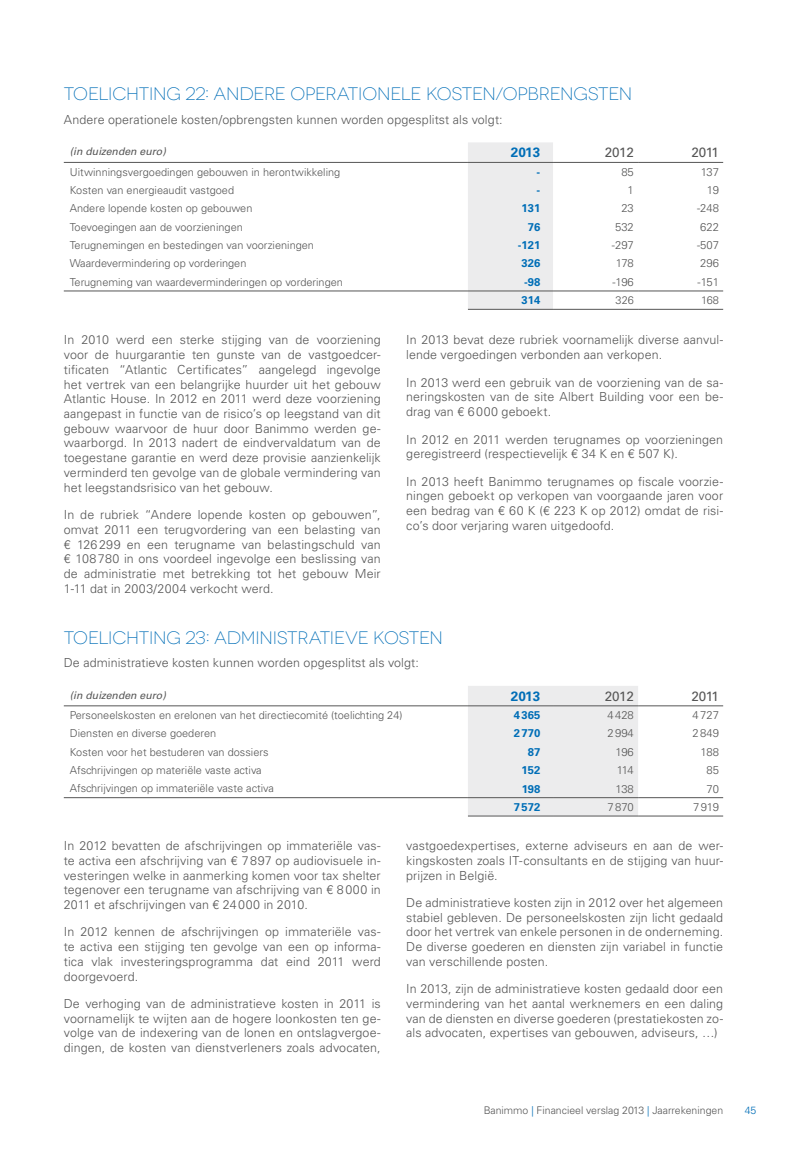
<style>
.page{position:relative;width:787px;height:1149px;background:#fff}
.page>*{position:absolute;margin:0;border:0;box-sizing:border-box;transform-origin:0 0}
.t1{font:300 18px "Novecentowide";letter-spacing:-.015em;color:#006eb7}
.t2{font:13.5px "Univers LT Std";letter-spacing:-.035em;color:#565656}
.t3{font:700 13.5px "Univers LT Std";color:#006eb7}
.t4{font:300 12.45px/14.7px "Univers LT Std";letter-spacing:.005em;color:#565656;text-align:justify}
.t5{font:300 11.25px "Univers LT Std";color:#565656}
.t6{font:700 11.25px "Univers LT Std";color:#006eb7}
.t7{font:300 10.95px "Univers LT Std";color:#565656}
.t8{font:300 10.5px "Univers LT Std";color:#565656}
.t9{font:italic 10.5px "Univers LT Std";color:#565656}
.t10{font:300 10.5px "Univers LT Std";color:#006eb7}
.s1{color:#006eb7}
</style>
<div class="page">
<div style="left:468px;top:142px;width:85px;height:167px;background:#ececed"></div>
<hr style="left:64px;top:162px;width:404px;height:1px;background:#565656">
<hr style="left:468px;top:162px;width:85px;height:1px;background:#565656">
<hr style="left:553px;top:162px;width:85px;height:1px;background:#565656">
<hr style="left:638px;top:162px;width:85px;height:1px;background:#565656">
<hr style="left:64px;top:290px;width:404px;height:1px;background:#565656">
<hr style="left:468px;top:290px;width:85px;height:1px;background:#565656">
<hr style="left:553px;top:290px;width:85px;height:1px;background:#565656">
<hr style="left:638px;top:290px;width:85px;height:1px;background:#565656">
<hr style="left:468px;top:309px;width:85px;height:1px;background:#565656">
<hr style="left:553px;top:309px;width:85px;height:1px;background:#565656">
<hr style="left:638px;top:309px;width:85px;height:1px;background:#565656">
<div style="left:468px;top:686px;width:170px;height:129px;background:#ececed"></div>
<hr style="left:468px;top:797px;width:85px;height:1px;background:#565656">
<hr style="left:553px;top:797px;width:85px;height:1px;background:#565656">
<hr style="left:638px;top:797px;width:85px;height:1px;background:#565656">
<hr style="left:468px;top:815px;width:85px;height:1px;background:#565656">
<hr style="left:553px;top:815px;width:85px;height:1px;background:#565656">
<hr style="left:638px;top:815px;width:85px;height:1px;background:#565656">
<hr style="left:64px;top:797px;width:404px;height:1px;background:#565656">
<hr style="left:64px;top:705px;width:404px;height:1px;background:#565656">
<hr style="left:468px;top:705px;width:85px;height:1px;background:#565656">
<hr style="left:553px;top:705px;width:85px;height:1px;background:#565656">
<hr style="left:638px;top:705px;width:85px;height:1px;background:#565656">
<h1 class="t1" style="left:64px;top:84px;width:570px">TOELICHTING 22: ANDERE OPERATIONELE KOSTEN/OPBRENGSTEN</h1>
<p class="t4" style="left:64px;top:112px;width:440px">Andere operationele kosten/opbrengsten kunnen worden opgesplitst als volgt:</p>
<p class="t9" style="left:70px;top:145px;width:98px">(in duizenden euro)</p>
<p class="t3" style="left:511px;top:145px;width:31px">2013</p>
<p class="t2" style="left:604px;top:144px;width:31px">2012</p>
<p class="t2" style="left:691px;top:144px;width:29px">2011</p>
<p class="t7" style="left:70px;top:165px;width:272px">Uitwinningsvergoedingen gebouwen in herontwikkeling</p>
<p class="t6" style="left:536px;top:165px;width:5px">-</p>
<p class="t5" style="left:621px;top:165px;width:14px">85</p>
<p class="t5" style="left:700px;top:165px;width:20px">137</p>
<p class="t7" style="left:70px;top:183px;width:166px">Kosten van energieaudit vastgoed</p>
<p class="t6" style="left:536px;top:183px;width:5px">-</p>
<p class="t5" style="left:627px;top:183px;width:8px">1</p>
<p class="t5" style="left:707px;top:183px;width:13px">19</p>
<p class="t7" style="left:70px;top:202px;width:184px">Andere lopende kosten op gebouwen</p>
<p class="t6" style="left:521px;top:202px;width:20px">131</p>
<p class="t5" style="left:621px;top:201px;width:14px">23</p>
<p class="t5" style="left:697px;top:201px;width:23px">-248</p>
<p class="t7" style="left:70px;top:220px;width:174px">Toevoegingen aan de voorzieningen</p>
<p class="t6" style="left:528px;top:220px;width:14px">76</p>
<p class="t5" style="left:615px;top:220px;width:20px">532</p>
<p class="t5" style="left:700px;top:220px;width:20px">622</p>
<p class="t7" style="left:70px;top:238px;width:246px">Terugnemingen en bestedingen van voorzieningen</p>
<p class="t6" style="left:517px;top:238px;width:24px">-121</p>
<p class="t5" style="left:612px;top:238px;width:23px">-297</p>
<p class="t5" style="left:697px;top:238px;width:23px">-507</p>
<p class="t7" style="left:70px;top:257px;width:178px">Waardevermindering op vorderingen</p>
<p class="t6" style="left:521px;top:257px;width:20px">326</p>
<p class="t5" style="left:616px;top:257px;width:19px">178</p>
<p class="t5" style="left:700px;top:257px;width:20px">296</p>
<p class="t7" style="left:70px;top:275px;width:275px">Terugneming van waardeverminderingen op vorderingen</p>
<p class="t6" style="left:524px;top:275px;width:18px">-98</p>
<p class="t5" style="left:612px;top:275px;width:23px">-196</p>
<p class="t5" style="left:697px;top:275px;width:23px">-151</p>
<p class="t6" style="left:521px;top:293px;width:20px">314</p>
<p class="t7" style="left:615px;top:293px;width:20px">326</p>
<p class="t7" style="left:701px;top:293px;width:19px">168</p>
<p class="t4" style="left:64px;top:332px;width:318px">In 2010 werd een sterke stijging van de voorziening voor de huurgarantie ten gunste van de vastgoedcer&shy;tificaten “Atlantic Certificates” aangelegd ingevolge het vertrek van een belangrijke huurder uit het gebouw Atlantic House. In 2012 en 2011 werd deze voorziening aangepast in functie van de risico’s op leegstand van dit gebouw waarvoor de huur door Banimmo werden ge&shy;waarborgd. In 2013 nadert de eindvervaldatum van de toegestane garantie en werd deze provisie aanzienkelijk verminderd ten gevolge van de globale vermindering van het leegstandsrisico van het gebouw.</p>
<p class="t4" style="left:64px;top:507px;width:318px">In de rubriek “Andere lopende kosten op gebouwen”, omvat 2011 een terugvordering van een belasting van € 126299 en een terugname van belastingschuld van € 108780 in ons voordeel ingevolge een beslissing van de administratie met betrekking tot het gebouw Meir 1-11 dat in 2003/2004 verkocht werd.</p>
<p class="t4" style="left:406px;top:332px;width:318px">In 2013 bevat deze rubriek voornamelijk diverse aanvul&shy;lende vergoedingen verbonden aan verkopen.</p>
<p class="t4" style="left:406px;top:375px;width:318px">In 2013 werd een gebruik van de voorziening van de sa&shy;neringskosten van de site Albert Building voor een be&shy;drag van € 6000 geboekt.</p>
<p class="t4" style="left:406px;top:431px;width:318px">In 2012 en 2011 werden terugnames op voorzieningen geregistreerd (respectievelijk € 34 K en € 507 K).</p>
<p class="t4" style="left:406px;top:474px;width:318px">In 2013 heeft Banimmo terugnames op fiscale voorzie&shy;ningen geboekt op verkopen van voorgaande jaren voor een bedrag van € 60 K (€ 223 K op 2012) omdat de risi&shy;co’s door verjaring waren uitgedoofd.</p>
<h1 class="t1" style="left:64px;top:627px;width:381px">TOELICHTING 23: ADMINISTRATIEVE KOSTEN</h1>
<p class="t4" style="left:64px;top:655px;width:357px">De administratieve kosten kunnen worden opgesplitst als volgt:</p>
<p class="t9" style="left:70px;top:688px;width:98px">(in duizenden euro)</p>
<p class="t3" style="left:511px;top:687px;width:31px">2013</p>
<p class="t2" style="left:604px;top:687px;width:31px">2012</p>
<p class="t2" style="left:691px;top:687px;width:29px">2011</p>
<p class="t7" style="left:70px;top:708px;width:334px">Personeelskosten en erelonen van het directiecomité (toelichting 24)</p>
<p class="t6" style="left:514px;top:708px;width:28px">4365</p>
<p class="t5" style="left:607px;top:708px;width:28px">4428</p>
<p class="t5" style="left:692px;top:708px;width:28px">4727</p>
<p class="t7" style="left:70px;top:726px;width:148px">Diensten en diverse goederen</p>
<p class="t6" style="left:514px;top:726px;width:28px">2770</p>
<p class="t5" style="left:607px;top:726px;width:28px">2994</p>
<p class="t5" style="left:692px;top:726px;width:28px">2849</p>
<p class="t7" style="left:70px;top:745px;width:200px">Kosten voor het bestuderen van dossiers</p>
<p class="t6" style="left:527px;top:745px;width:14px">87</p>
<p class="t5" style="left:615px;top:744px;width:20px">196</p>
<p class="t5" style="left:700px;top:744px;width:20px">188</p>
<p class="t7" style="left:70px;top:763px;width:193px">Afschrijvingen op materiële vaste activa</p>
<p class="t6" style="left:521px;top:763px;width:20px">152</p>
<p class="t5" style="left:617px;top:763px;width:18px">114</p>
<p class="t5" style="left:706px;top:763px;width:14px">85</p>
<p class="t7" style="left:70px;top:781px;width:206px">Afschrijvingen op immateriële vaste activa</p>
<p class="t6" style="left:521px;top:781px;width:20px">198</p>
<p class="t5" style="left:615px;top:781px;width:20px">138</p>
<p class="t5" style="left:706px;top:781px;width:14px">70</p>
<p class="t6" style="left:514px;top:800px;width:28px">7572</p>
<p class="t5" style="left:607px;top:799px;width:28px">7870</p>
<p class="t5" style="left:693px;top:799px;width:27px">7919</p>
<p class="t4" style="left:64px;top:838px;width:318px">In 2012 bevatten de afschrijvingen op immateriële vas&shy;te activa een afschrijving van € 7897 op audiovisuele in&shy;vesteringen welke in aanmerking komen voor tax shelter tegenover een terugname van afschrijving van € 8000 in 2011 et afschrijvingen van € 24000 in 2010.</p>
<p class="t4" style="left:64px;top:924px;width:318px">In 2012 kennen de afschrijvingen op immateriële vas&shy;te activa een stijging ten gevolge van een op informa&shy;tica vlak investeringsprogramma dat eind 2011 werd doorgevoerd.</p>
<p class="t4" style="left:64px;top:995px;width:318px">De verhoging van de administratieve kosten in 2011 is voornamelijk te wijten aan de hogere loonkosten ten ge&shy;volge van de indexering van de lonen en ontslagvergoe&shy;dingen, de kosten van dienstverleners zoals advocaten,</p>
<p class="t4" style="left:406px;top:838px;width:318px">vastgoedexpertises, externe adviseurs en aan de wer&shy;kingskosten zoals IT-consultants en de stijging van huur&shy;prijzen in België.</p>
<p class="t4" style="left:406px;top:894px;width:318px">De administratieve kosten zijn in 2012 over het algemeen stabiel gebleven. De personeelskosten zijn licht gedaald door het vertrek van enkele personen in de onderneming.<br>De diverse goederen en diensten zijn variabel in functie van verschillende posten.</p>
<p class="t4" style="left:406px;top:981px;width:318px">In 2013, zijn de administratieve kosten gedaald door een vermindering van het aantal werknemers en een daling van de diensten en diverse goederen (prestatiekosten zo&shy;als advocaten, expertises van gebouwen, adviseurs, …)</p>
<p class="t8" style="left:484px;top:1103px;width:241px">Banimmo <span class="s1">|</span> Financieel verslag 2013 <span class="s1">|</span> Jaarrekeningen</p>
<p class="t10" style="left:744px;top:1103px;width:13px">45</p>
</div>
